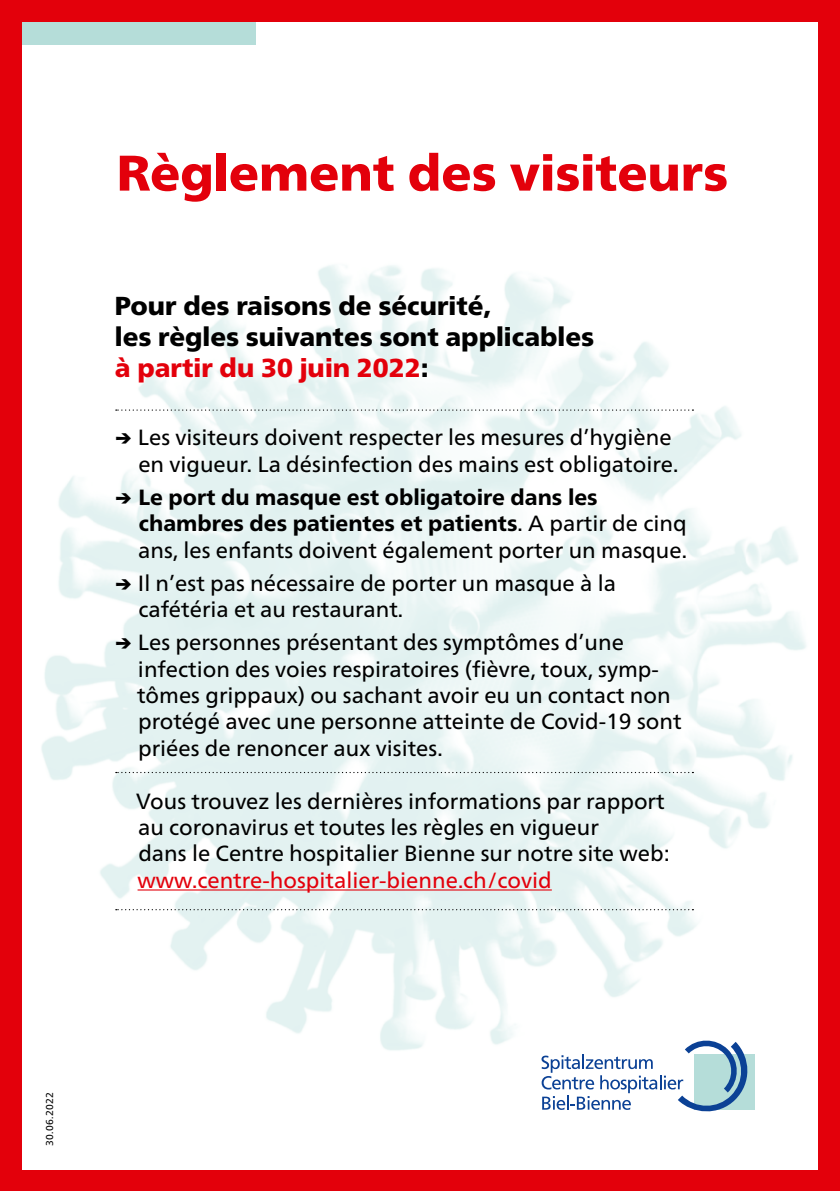
<style>
.page{position:relative;width:840px;height:1191px;background:#fff}
.page>*{position:absolute;margin:0;border:0;box-sizing:border-box;transform-origin:0 0}
.t1{font:900 50px "Frutiger Neue W01";color:#e3000b}
.t2{font:900 26px/31.2px "Frutiger Neue W01";color:#000}
.t3{font:22px/26.4px "Frutiger Neue W01";color:#000}
.t4{font:800 22px/26.4px "Frutiger Neue W01";color:#000}
.t5{font:22px "Frutiger Neue W01";color:#e3000b}
.t6{font:10px "Frutiger Neue W01";color:#000}
.s1{color:#e3000b}
.s2{font-family:"Frutiger Neue W01 Arrows"}
.s3{font-family:"Frutiger Neue W01 Arrows";font-weight:400}
.s4{font-weight:400}
</style>
<div class="page">
<div style="left:0;top:0;width:839px;height:1191px;background:#e3000b"></div>
<div style="left:22px;top:22px;width:795px;height:1147px;background:#fff"></div>
<img style="left:41px;top:265px;width:765px;height:845px">
<div style="left:22px;top:22px;width:233px;height:22px;background:#b5ddd9"></div>
<div style="left:694px;top:1054px;width:60px;height:55px;background:#b5ddd9"></div>
<svg style="left:541px;top:1037px;width:210px;height:75px"></svg>
<hr style="left:137px;top:889px;width:414px;height:1px;background:#e3000b">
<svg style="left:116px;top:909px;width:577px;height:1px"></svg>
<svg style="left:116px;top:772px;width:577px;height:1px"></svg>
<svg style="left:116px;top:409px;width:577px;height:2px"></svg>
<h1 class="t1" style="left:117px;top:144px;width:612px">Règlement des visiteurs</h1>
<p class="t2" style="left:115px;top:290px;width:480px">Pour des raisons de sécurité,<br>les règles suivantes sont applicables <span class="s1">à partir du 30 juin 2022</span>:</p>
<p class="t3" style="left:115px;top:424px;width:564px;text-align:right"><span class="s2">k</span> Les visiteurs doivent respecter les mesures d’hygiène en vigueur. La désinfection des mains est obligatoire.</p>
<p class="t4" style="left:138px;top:484px;width:550px;text-indent:-23px"><span class="s3">k</span> Le port du masque est obligatoire dans les chambres des patientes et patients<span class="s4">. A partir de cinq ans, les enfants doivent également porter un masque.</span></p>
<p class="t3" style="left:138px;top:569px;width:479px;text-indent:-24px"><span class="s2">k</span> Il n’est pas nécessaire de porter un masque à la cafétéria et au restaurant.</p>
<p class="t3" style="left:137px;top:629px;width:545px;text-indent:-22px"><span class="s2">k</span> Les personnes présentant des symptômes d’une infection des voies respiratoires (fièvre, toux, symp&shy;tômes grippaux) ou sachant avoir eu un contact non protégé avec une personne atteinte de Covid-19 sont priées de renoncer aux visites.</p>
<p class="t3" style="left:136px;top:787px;width:534px">Vous trouvez les dernières informations par rapport au coronavirus et toutes les règles en vigueur<br>dans le Centre hospitalier Bienne sur notre site web:</p>
<p class="t5" style="left:137px;top:867px;width:415px">www.centre-hospitalier-bienne.ch/covid</p>
<p class="t6" style="left:44px;top:1145px;width:54px;rotate:-90deg">30.06.2022</p>
</div>
